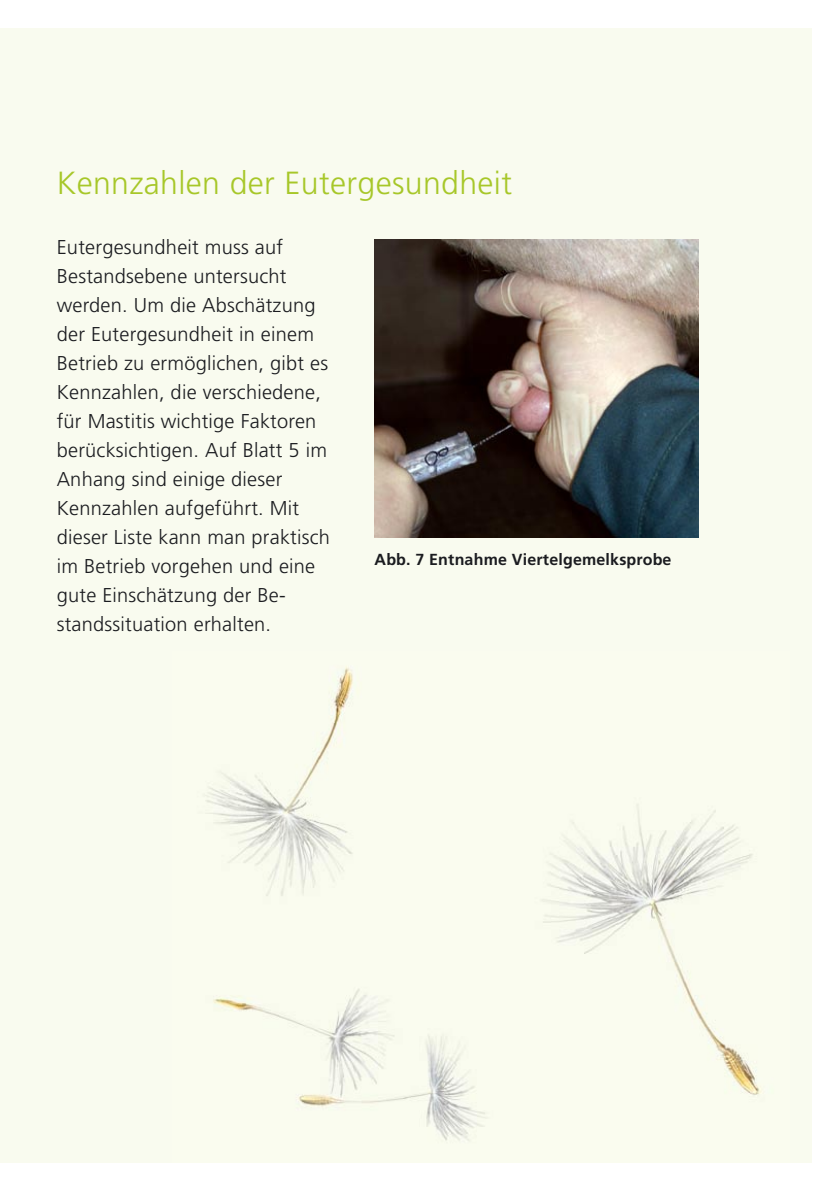
<style>
.page{position:relative;width:840px;height:1191px;background:#fff}
.page>*{position:absolute;margin:0;border:0;box-sizing:border-box;transform-origin:0 0}
.t1{font:300 32px "Frutiger";letter-spacing:.01em;color:#a7c729}
.t2{font:300 20px/29px "Frutiger";letter-spacing:.01em;color:#1b1c20}
.t3{font:700 16px "Frutiger";letter-spacing:.01em;color:#1b1c20}
</style>
<div class="page">
<div style="left:0;top:28px;width:811px;height:1134px;background:#f9fbef"></div>
<img style="left:374px;top:239px;width:323px;height:298px">
<img style="left:205px;top:667px;width:556px;height:474px">
<p class="t1" style="left:57px;top:165px;width:456px">Kennzahlen der Eutergesundheit</p>
<p class="t2" style="left:57px;top:233px;width:275px">Eutergesundheit muss auf<br>Bestandsebene untersucht werden. Um die Abschätzung der Eutergesundheit in einem<br>Betrieb zu ermöglichen, gibt es<br>Kennzahlen, die verschiedene, für Mastitis wichtige Faktoren berücksichtigen. Auf Blatt 5 im<br>Anhang sind einige dieser<br>Kennzahlen aufgeführt. Mit dieser Liste kann man praktisch im Betrieb vorgehen und eine gute Einschätzung der Be&shy;standssituation erhalten.</p>
<p class="t3" style="left:374px;top:550px;width:298px">Abb. 7 Entnahme Viertelgemelksprobe</p>
</div>
